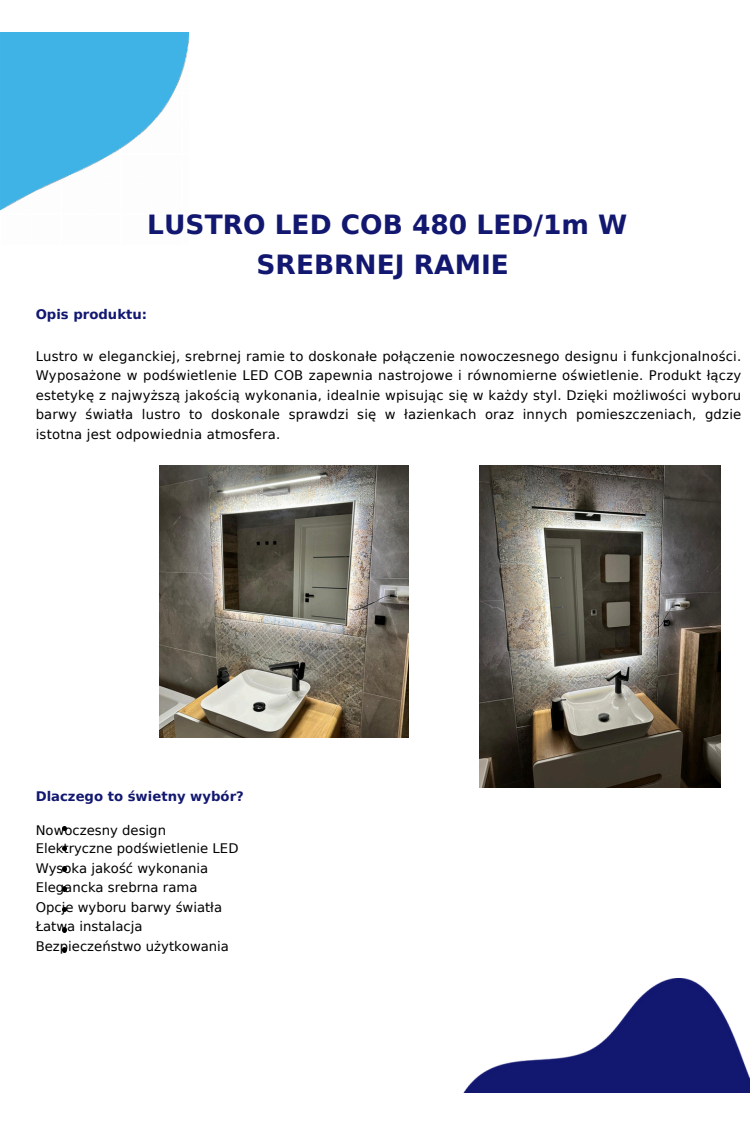
<style>
.page{position:relative;width:750px;height:1125px;background:#fff}
.page>*{position:absolute;margin:0;border:0;box-sizing:border-box;transform-origin:0 0}
.t1{font:700 26.5px/40.5px "DejaVu Sans";color:#121770;text-align:center}
.t2{font:13.2px/19.5px "DejaVu Sans";color:#000}
.t3{font:700 13.2px "DejaVu Sans";color:#121770}
</style>
<div class="page">
<svg style="left:62px;top:826px;width:5px;height:5px"></svg>
<svg style="left:62px;top:846px;width:5px;height:5px"></svg>
<svg style="left:62px;top:867px;width:5px;height:4px"></svg>
<svg style="left:62px;top:887px;width:5px;height:4px"></svg>
<svg style="left:62px;top:907px;width:5px;height:5px"></svg>
<svg style="left:62px;top:928px;width:5px;height:4px"></svg>
<svg style="left:62px;top:948px;width:5px;height:4px"></svg>
<img style="left:463px;top:979px;width:287px;height:114px">
<img style="left:0;top:32px;width:189px;height:179px">
<img style="left:159px;top:466px;width:250px;height:271px">
<img style="left:479px;top:466px;width:242px;height:322px">
<p class="t1" style="left:147px;top:204px;width:482px">LUSTRO LED COB 480 LED/1m W<br>SREBRNEJ RAMIE</p>
<h1 class="t3" style="left:36px;top:306px;width:113px">Opis produktu:</h1>
<h2 class="t2" style="left:36px;top:346px;width:707px;text-align:justify">Lustro w eleganckiej, srebrnej ramie to doskonałe połączenie nowoczesnego designu i funkcjonalności.<br>Wyposażone w podświetlenie LED COB zapewnia nastrojowe i równomierne oświetlenie. Produkt łączy estetykę z najwyższą jakością wykonania, idealnie wpisując się w każdy styl. Dzięki możliwości wyboru barwy światła lustro to doskonale sprawdzi się w łazienkach oraz innych pomieszczeniach, gdzie istotna jest odpowiednia atmosfera.</h2>
<p class="t3" style="left:36px;top:789px;width:210px">Dlaczego to świetny wybór?</p>
<h2 class="t2" style="left:36px;top:820px;width:132px">Nowoczesny design</h2>
<p class="t2" style="left:36px;top:839px;width:204px">Elektryczne podświetlenie LED<br>Wysoka jakość wykonania<br>Elegancka srebrna rama</p>
<p class="t2" style="left:36px;top:898px;width:195px">Opcje wyboru barwy światła<br>Łatwa instalacja<br>Bezpieczeństwo użytkowania</p>
</div>
